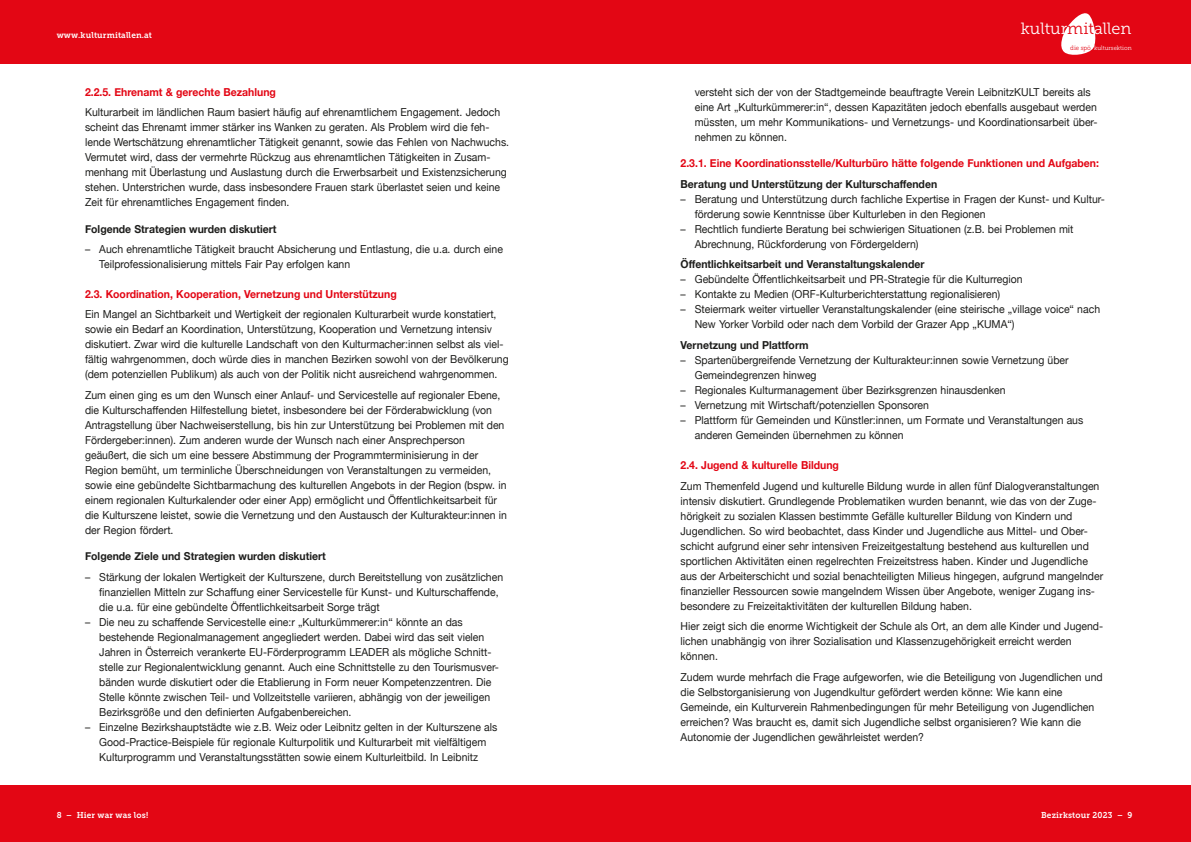
<style>
.page{position:relative;width:1191px;height:842px;background:#fff}
.page>*{position:absolute;margin:0;border:0;box-sizing:border-box;transform-origin:0 0}
.t1{font:16.2px "Museo Slab 300";color:#fff}
.t2{font:11px/15px "Helvetica Neue";color:#1d1d1b;scale:.95 1}
.t3{font:700 11px "Helvetica Neue";color:#e30614;scale:.95 1}
.t4{font:700 11px "Helvetica Neue";color:#1d1d1b;scale:.95 1}
.t5{font:8.5px "Museo Slab 700";letter-spacing:.02em;color:#fff;scale:.96 1}
.t6{font:6.1px "Museo Slab 300";color:#fff;scale:.96 1}
.s1{color:#e30614}
.s2{font-size:6.3px;color:#e30614}
</style>
<div class="page">
<div style="left:0;top:0;width:1191px;height:64px;background:#e30614"></div>
<div style="left:0;top:785px;width:1191px;height:57px;background:#e30614"></div>
<svg style="left:1061px;top:13px;width:35px;height:42px"></svg>
<p class="t5" style="left:57px;top:30px;width:101px">www.kulturmitallen.at</p>
<p class="t3" style="left:85px;top:83px;width:202px">2.2.5. Ehrenamt &amp; gerechte Bezahlung</p>
<p class="t2" style="left:85px;top:106px;width:448px">Kulturarbeit im ländlichen Raum basiert häufig auf ehrenamtlichem Engagement. Jedoch scheint das Ehrenamt immer stärker ins Wanken zu geraten. Als Problem wird die feh&shy;lende Wertschätzung ehrenamtlicher Tätigkeit genannt, sowie das Fehlen von Nachwuchs.<br>Vermutet wird, dass der vermehrte Rückzug aus ehrenamtlichen Tätigkeiten in Zusam&shy;menhang mit Überlastung und Auslastung durch die Erwerbsarbeit und Existenzsicherung stehen. Unterstrichen wurde, dass insbesondere Frauen stark überlastet seien und keine Zeit für ehrenamtliches Engagement finden.</p>
<p class="t4" style="left:85px;top:220px;width:203px">Folgende Strategien wurden diskutiert</p>
<p class="t2" style="left:99px;top:243px;width:426px;text-indent:-14px">– Auch ehrenamtliche Tätigkeit braucht Absicherung und Entlastung, die u.a. durch eine<br>Teilprofessionalisierung mittels Fair Pay erfolgen kann</p>
<p class="t3" style="left:85px;top:285px;width:329px">2.3. Koordination, Kooperation, Vernetzung und Unterstützung</p>
<p class="t2" style="left:85px;top:308px;width:447px">Ein Mangel an Sichtbarkeit und Wertigkeit der regionalen Kulturarbeit wurde konstatiert, sowie ein Bedarf an Koordination, Unterstützung, Kooperation und Vernetzung intensiv diskutiert. Zwar wird die kulturelle Landschaft von den Kulturmacher:innen selbst als viel&shy;fältig wahrgenommen, doch würde dies in manchen Bezirken sowohl von der Bevölkerung (dem potenziellen Publikum) als auch von der Politik nicht ausreichend wahrgenommen.</p>
<p class="t2" style="left:85px;top:388px;width:445px">Zum einen ging es um den Wunsch einer Anlauf- und Servicestelle auf regionaler Ebene, die Kulturschaffenden Hilfestellung bietet, insbesondere bei der Förderabwicklung (von Antragstellung über Nachweiserstellung, bis hin zur Unterstützung bei Problemen mit den Fördergeber:innen). Zum anderen wurde der Wunsch nach einer Ansprechperson geäußert, die sich um eine bessere Abstimmung der Programmterminisierung in der Region bemüht, um terminliche Überschneidungen von Veranstaltungen zu vermeiden, sowie eine gebündelte Sichtbarmachung des kulturellen Angebots in der Region (bspw. in einem regionalen Kulturkalender oder einer App) ermöglicht und Öffentlichkeitsarbeit für die Kulturszene leistet, sowie die Vernetzung und den Austausch der Kulturakteur:innen in der Region fördert.</p>
<p class="t4" style="left:85px;top:548px;width:255px">Folgende Ziele und Strategien wurden diskutiert</p>
<p class="t2" style="left:99px;top:570px;width:427px;text-indent:-14px">– Stärkung der lokalen Wertigkeit der Kulturszene, durch Bereitstellung von zusätzlichen finanziellen Mitteln zur Schaffung einer Servicestelle für Kunst- und Kulturschaffende, die u.a. für eine gebündelte Öffentlichkeitsarbeit Sorge trägt</p>
<p class="t2" style="left:99px;top:615px;width:422px;text-indent:-14px">– Die neu zu schaffende Servicestelle eine:r „Kulturkümmerer:in“ könnte an das bestehende Regionalmanagement angegliedert werden. Dabei wird das seit vielen Jahren in Österreich verankerte EU-Förderprogramm LEADER als mögliche Schnitt&shy;stelle zur Regionalentwicklung genannt. Auch eine Schnittstelle zu den Tourismusver&shy;bänden wurde diskutiert oder die Etablierung in Form neuer Kompetenzzentren. Die Stelle könnte zwischen Teil- und Vollzeitstelle variieren, abhängig von der jeweiligen Bezirksgröße und den definierten Aufgabenbereichen.</p>
<p class="t2" style="left:85px;top:720px;width:435px;text-align:center">– Einzelne Bezirkshauptstädte wie z.B. Weiz oder Leibnitz gelten in der Kulturszene als<br>Good-Practice-Beispiele für regionale Kulturpolitik und Kulturarbeit mit vielfältigem<br>Kulturprogramm und Veranstaltungsstätten sowie einem Kulturleitbild. In Leibnitz</p>
<h1 class="t1" style="left:1020px;top:19px;width:112px">kultur<span class="s1">mit</span>allen</h1>
<p class="t6" style="left:1070px;top:45px;width:65px"><span class="s2">die spö</span> kultursektion</p>
<p class="t2" style="left:694px;top:85px;width:425px">versteht sich der von der Stadtgemeinde beauftragte Verein LeibnitzKULT bereits als eine Art „Kulturkümmerer:in“, dessen Kapazitäten jedoch ebenfalls ausgebaut werden müssten, um mehr Kommunikations- und Vernetzungs- und Koordinationsarbeit über&shy;nehmen zu können.</p>
<p class="t3" style="left:680px;top:154px;width:442px">2.3.1. Eine Koordinationsstelle/Kulturbüro hätte folgende Funktionen und Aufgaben:</p>
<p class="t4" style="left:680px;top:175px;width:272px">Beratung und Unterstützung der Kulturschaffenden</p>
<p class="t2" style="left:694px;top:192px;width:433px;text-indent:-14px">– Beratung und Unterstützung durch fachliche Expertise in Fragen der Kunst- und Kultur&shy;förderung sowie Kenntnisse über Kulturleben in den Regionen</p>
<p class="t2" style="left:694px;top:222px;width:400px;text-indent:-14px">– Rechtlich fundierte Beratung bei schwierigen Situationen (z.B. bei Problemen mit<br>Abrechnung, Rückforderung von Fördergeldern)</p>
<p class="t4" style="left:680px;top:256px;width:258px">Öffentlichkeitsarbeit und Veranstaltungskalender</p>
<p class="t2" style="left:680px;top:272px;width:361px">– Gebündelte Öffentlichkeitsarbeit und PR-Strategie für die Kulturregion</p>
<p class="t2" style="left:680px;top:287px;width:338px">– Kontakte zu Medien (ORF-Kulturberichterstattung regionalisieren)</p>
<p class="t2" style="left:694px;top:302px;width:428px;text-indent:-14px">– Steiermark weiter virtueller Veranstaltungskalender (eine steirische „village voice“ nach<br>New Yorker Vorbild oder nach dem Vorbild der Grazer App „KUMA“)</p>
<p class="t4" style="left:680px;top:336px;width:136px">Vernetzung und Plattform</p>
<p class="t2" style="left:694px;top:353px;width:395px;text-indent:-14px">– Spartenübergreifende Vernetzung der Kulturakteur:innen sowie Vernetzung über<br>Gemeindegrenzen hinweg</p>
<p class="t2" style="left:680px;top:383px;width:344px">– Regionales Kulturmanagement über Bezirksgrenzen hinausdenken</p>
<p class="t2" style="left:680px;top:398px;width:263px">– Vernetzung mit Wirtschaft/potenziellen Sponsoren</p>
<p class="t2" style="left:694px;top:413px;width:410px;text-indent:-14px">– Plattform für Gemeinden und Künstler:innen, um Formate und Veranstaltungen aus anderen Gemeinden übernehmen zu können</p>
<p class="t3" style="left:680px;top:456px;width:168px">2.4. Jugend &amp; kulturelle Bildung</p>
<p class="t2" style="left:680px;top:479px;width:446px">Zum Themenfeld Jugend und kulturelle Bildung wurde in allen fünf Dialogveranstaltungen intensiv diskutiert. Grundlegende Problematiken wurden benannt, wie das von der Zuge&shy;hörigkeit zu sozialen Klassen bestimmte Gefälle kultureller Bildung von Kindern und Jugendlichen. So wird beobachtet, dass Kinder und Jugendliche aus Mittel- und Ober&shy;schicht aufgrund einer sehr intensiven Freizeitgestaltung bestehend aus kulturellen und sportlichen Aktivitäten einen regelrechten Freizeitstress haben. Kinder und Jugendliche aus der Arbeiterschicht und sozial benachteiligten Milieus hingegen, aufgrund mangelnder finanzieller Ressourcen sowie mangelndem Wissen über Angebote, weniger Zugang ins&shy;besondere zu Freizeitaktivitäten der kulturellen Bildung haben.</p>
<p class="t2" style="left:680px;top:619px;width:446px">Hier zeigt sich die enorme Wichtigkeit der Schule als Ort, an dem alle Kinder und Jugend&shy;lichen unabhängig von ihrer Sozialisation und Klassenzugehörigkeit erreicht werden können.</p>
<p class="t2" style="left:680px;top:670px;width:446px">Zudem wurde mehrfach die Frage aufgeworfen, wie die Beteiligung von Jugendlichen und die Selbstorganisierung von Jugendkultur gefördert werden könne: Wie kann eine Gemeinde, ein Kulturverein Rahmenbedingungen für mehr Beteiligung von Jugendlichen erreichen? Was braucht es, damit sich Jugendliche selbst organisieren? Wie kann die Autonomie der Jugendlichen gewährleistet werden?</p>
<p class="t5" style="left:57px;top:810px;width:97px">8 – Hier war was los!</p>
<p class="t5" style="left:1041px;top:810px;width:97px">Bezirkstour 2023 – 9</p>
</div>
